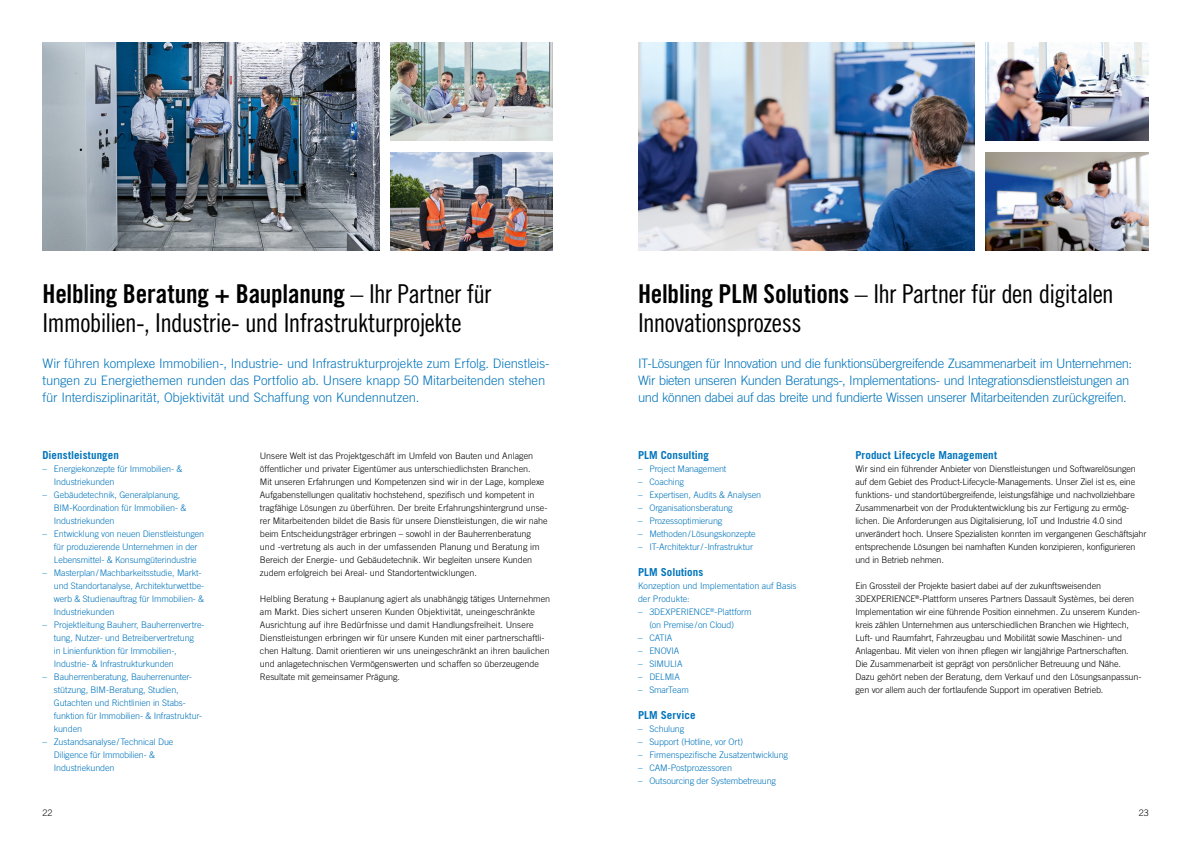
<style>
.page{position:relative;width:1191px;height:842px;background:#fff}
.page>*{position:absolute;margin:0;border:0;box-sizing:border-box;transform-origin:0 0}
.t1{font:26px/29.2px "Trade Gothic LT Std Cn 18";letter-spacing:-.025em;color:#000}
.t2{font:26px "Trade Gothic LT Std Bd Cn 20";letter-spacing:-.01em;color:#000}
.t3{font:300 13px/17.3px "Trade Gothic LT Std";letter-spacing:-.015em;color:#0074bb}
.t4{font:700 11px "Trade Gothic LT Std";letter-spacing:.005em;color:#0074bb}
.t5{font:300 9px/13px "Trade Gothic LT Std";letter-spacing:-.01em;color:#000}
.t6{font:300 9px/13px "Trade Gothic LT Std";letter-spacing:-.015em;color:#0074bb}
.s1{font-family:"Trade Gothic LT Std Cn 18"}
.s2{font-family:"Trade Gothic LT Std Bd Cn 20"}
</style>
<div class="page">
<img style="left:43px;top:43px;width:336px;height:208px">
<img style="left:638px;top:43px;width:336px;height:208px">
<img style="left:390px;top:43px;width:163px;height:98px">
<img style="left:986px;top:43px;width:162px;height:98px">
<img style="left:390px;top:152px;width:163px;height:99px">
<img style="left:986px;top:152px;width:162px;height:99px">
<h1 class="t2" style="left:43px;top:277px;width:450px">Helbling Beratung + Bauplanung <span class="s1">– Ihr Partner für</span></h1>
<h1 class="t1" style="left:43px;top:308px;width:420px">Immobilien-, Industrie- und Infrastrukturprojekte</h1>
<h1 class="t1" style="left:638px;top:278px;width:477px"><span class="s2">Helbling PLM Solutions</span> – Ihr Partner für den digitalen<br>Innovationsprozess</h1>
<p class="t3" style="left:43px;top:354px;width:508px">Wir führen komplexe Immobilien-, Industrie- und Infrastrukturprojekte zum Erfolg. Dienstleis&shy;tungen zu Energiethemen runden das Portfolio ab. Unsere knapp 50 Mitarbeitenden stehen für Interdisziplinarität, Objektivität und Schaffung von Kundennutzen.</p>
<p class="t3" style="left:638px;top:354px;width:495px">IT-Lösungen für Innovation und die funktionsübergreifende Zusammenarbeit im Unternehmen:<br>Wir bieten unseren Kunden Beratungs-, Implementations- und Integrationsdienstleistungen an und können dabei auf das breite und fundierte Wissen unserer Mitarbeitenden zurückgreifen.</p>
<p class="t4" style="left:43px;top:448px;width:78px">Dienstleistungen</p>
<p class="t6" style="left:54px;top:462px;width:130px;text-indent:-11px">– Energiekonzepte für Immobilien- &amp;<br>Industriekunden</p>
<p class="t6" style="left:54px;top:488px;width:134px;text-indent:-11px">– Gebäudetechnik, Generalplanung,<br>BIM-Koordination für Immobilien- &amp;<br>Industriekunden</p>
<p class="t6" style="left:43px;top:527px;width:163px;text-align:center">– Entwicklung von neuen Dienstleistungen für produzierende Unternehmen in der<br>Lebensmittel- &amp; Konsumgüterindustrie</p>
<p class="t6" style="left:54px;top:566px;width:152px;text-indent:-11px">– Masterplan/Machbarkeitsstudie, Markt&shy;und Standortanalyse, Architekturwettbe&shy;werb &amp; Studienauftrag für Immobilien- &amp; Industriekunden</p>
<p class="t6" style="left:54px;top:618px;width:152px;text-indent:-11px">– Projektleitung Bauherr, Bauherrenvertre&shy;tung, Nutzer- und Betreibervertretung<br>in Linienfunktion für Immobilien-, Industrie- &amp; Infrastrukturkunden</p>
<p class="t6" style="left:54px;top:670px;width:150px;text-indent:-11px">– Bauherrenberatung, Bauherrenunter&shy;stützung, BIM-Beratung, Studien,<br>Gutachten und Richtlinien in Stabs&shy;funktion für Immobilien- &amp; Infrastruktur&shy;kunden</p>
<p class="t6" style="left:54px;top:735px;width:121px;text-indent:-11px">– Zustandsanalyse/Technical Due<br>Diligence für Immobilien- &amp;<br>Industriekunden</p>
<p class="t5" style="left:43px;top:806px;width:12px">22</p>
<p class="t5" style="left:1138px;top:806px;width:12px">23</p>
<p class="t4" style="left:638px;top:448px;width:72px">PLM Consulting</p>
<p class="t6" style="left:638px;top:462px;width:90px">– Project Management</p>
<p class="t6" style="left:638px;top:475px;width:48px">– Coaching</p>
<p class="t6" style="left:638px;top:488px;width:125px">– Expertisen, Audits &amp; Analysen</p>
<p class="t6" style="left:638px;top:501px;width:96px">– Organisationsberatung</p>
<p class="t6" style="left:638px;top:514px;width:86px">– Prozessoptimierung</p>
<p class="t6" style="left:638px;top:527px;width:119px">– Methoden/Lösungskonzepte</p>
<p class="t6" style="left:638px;top:540px;width:117px">– IT-Architektur/-Infrastruktur</p>
<p class="t4" style="left:638px;top:565px;width:67px">PLM Solutions</p>
<p class="t6" style="left:638px;top:579px;width:160px">Konzeption und Implementation auf Basis der Produkte:</p>
<p class="t6" style="left:649px;top:605px;width:104px;text-indent:-11px">– 3DEXPERIENCE<sup>®</sup>-Plattform (on Premise/on Cloud)</p>
<p class="t6" style="left:638px;top:631px;width:36px">– CATIA</p>
<p class="t6" style="left:638px;top:644px;width:43px">– ENOVIA</p>
<p class="t6" style="left:638px;top:657px;width:46px">– SIMULIA</p>
<p class="t6" style="left:638px;top:670px;width:43px">– DELMIA</p>
<p class="t6" style="left:638px;top:683px;width:52px">– SmarTeam</p>
<p class="t4" style="left:638px;top:708px;width:59px">PLM Service</p>
<p class="t6" style="left:638px;top:722px;width:48px">– Schulung</p>
<p class="t6" style="left:638px;top:735px;width:107px">– Support (Hotline, vor Ort)</p>
<p class="t6" style="left:638px;top:748px;width:152px">– Firmenspezifische Zusatzentwicklung</p>
<p class="t6" style="left:638px;top:761px;width:95px">– CAM-Postprozessoren</p>
<p class="t6" style="left:638px;top:774px;width:139px">– Outsourcing der Systembetreuung</p>
<p class="t4" style="left:855px;top:448px;width:143px">Product Lifecycle Management</p>
<p class="t5" style="left:855px;top:462px;width:292px">Wir sind ein führender Anbieter von Dienstleistungen und Softwarelösungen auf dem Gebiet des Product-Lifecycle-Managements. Unser Ziel ist es, eine funktions- und standortübergreifende, leistungsfähige und nachvollziehbare Zusammenarbeit von der Produktentwicklung bis zur Fertigung zu ermög&shy;lichen. Die Anforderungen aus Digitalisierung, IoT und Industrie 4.0 sind unverändert hoch. Unsere Spezialisten konnten im vergangenen Geschäftsjahr entsprechende Lösungen bei namhaften Kunden konzipieren, konfigurieren und in Betrieb nehmen.</p>
<p class="t5" style="left:855px;top:579px;width:288px">Ein Grossteil der Projekte basiert dabei auf der zukunftsweisenden 3DEXPERIENCE<sup>®</sup>-Plattform unseres Partners Dassault Systèmes, bei deren Implementation wir eine führende Position einnehmen. Zu unserem Kunden&shy;kreis zählen Unternehmen aus unterschiedlichen Branchen wie Hightech, Luft- und Raumfahrt, Fahrzeugbau und Mobilität sowie Maschinen- und Anlagenbau. Mit vielen von ihnen pflegen wir langjährige Partnerschaften.<br>Die Zusammenarbeit ist geprägt von persönlicher Betreuung und Nähe.<br>Dazu gehört neben der Beratung, dem Verkauf und den Lösungsanpassun&shy;gen vor allem auch der fortlaufende Support im operativen Betrieb.</p>
<p class="t5" style="left:260px;top:449px;width:289px">Unsere Welt ist das Projektgeschäft im Umfeld von Bauten und Anlagen öffentlicher und privater Eigentümer aus unterschiedlichsten Branchen.<br>Mit unseren Erfahrungen und Kompetenzen sind wir in der Lage, komplexe Aufgabenstellungen qualitativ hochstehend, spezifisch und kompetent in tragfähige Lösungen zu überführen. Der breite Erfahrungshintergrund unse&shy;rer Mitarbeitenden bildet die Basis für unsere Dienstleistungen, die wir nahe beim Entscheidungsträger erbringen – sowohl in der Bauherrenberatung und -vertretung als auch in der umfassenden Planung und Beratung im Bereich der Energie- und Gebäudetechnik. Wir begleiten unsere Kunden zudem erfolgreich bei Areal- und Standortentwicklungen.</p>
<p class="t5" style="left:260px;top:592px;width:292px">Helbling Beratung + Bauplanung agiert als unabhängig tätiges Unternehmen am Markt. Dies sichert unseren Kunden Objektivität, uneingeschränkte Ausrichtung auf ihre Bedürfnisse und damit Handlungsfreiheit. Unsere Dienstleistungen erbringen wir für unsere Kunden mit einer partnerschaftli&shy;chen Haltung. Damit orientieren wir uns uneingeschränkt an ihren baulichen und anlagetechnischen Vermögenswerten und schaffen so überzeugende Resultate mit gemeinsamer Prägung.</p>
</div>
